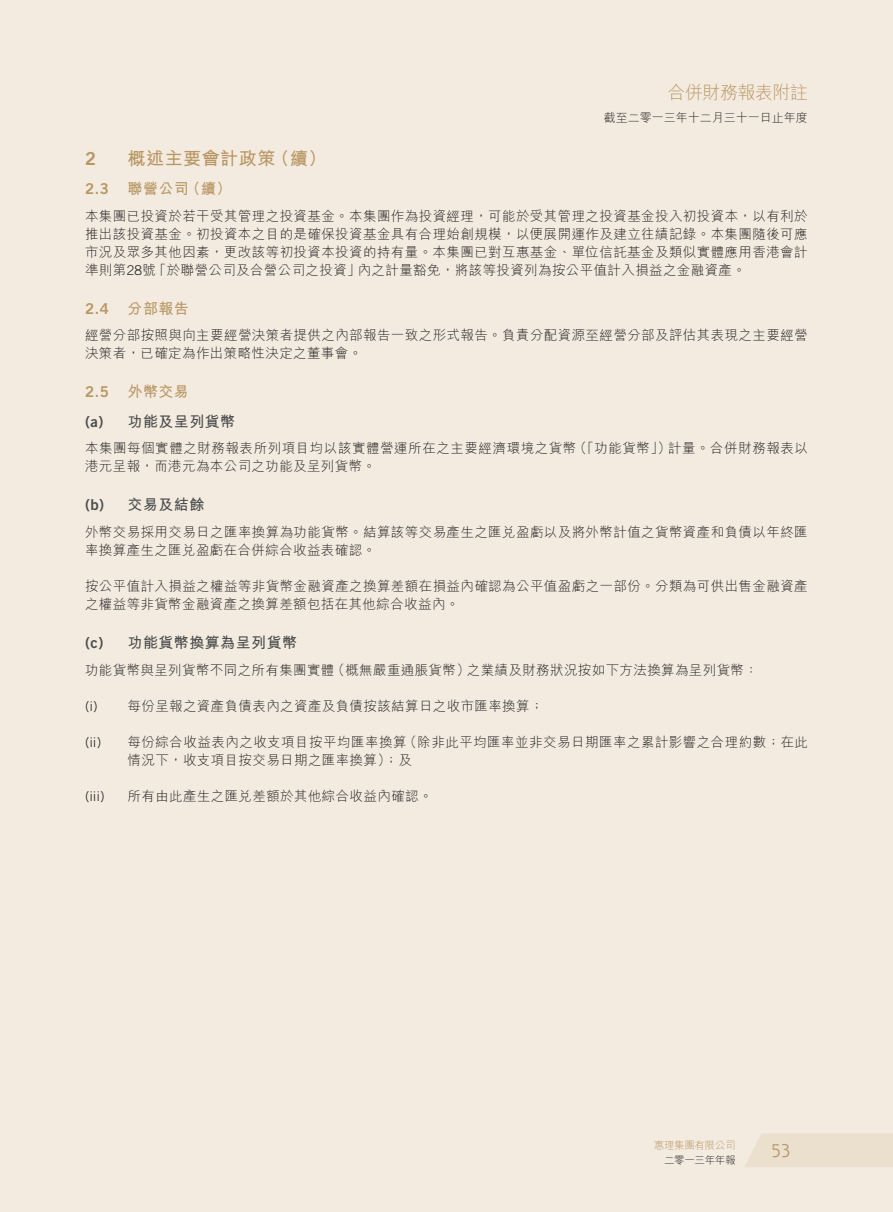
<style>
.page{position:relative;width:893px;height:1212px;background:#f3ebe0}
.page>*{position:absolute;margin:0;border:0;box-sizing:border-box;transform-origin:0 0}
.t1{font:700 18px "M Hei HK";letter-spacing:.03em;color:#b99764}
.t2{font:300 18px "M Hei HK";letter-spacing:-.03em;color:#b99764}
.t3{font:18px "Shannon Std";color:#b99764}
.t4{font:18px "Trade Gothic LT Std Bd 2";color:#b99764}
.t5{font:700 15px/29.5px "M Hei HK";letter-spacing:.03em;color:#4b4c4d}
.t6{font:700 15px "M Hei HK";letter-spacing:.03em;color:#b99764}
.t7{font:300 13.5px/18px "M Hei HK";letter-spacing:.03em;color:#231f20}
.t8{font:300 13.5px "Trade Gothic LT Std";color:#231f20}
.t9{font:300 12px "M Hei HK";color:#231f20}
.t10{font:300 10.5px "M Hei HK";letter-spacing:-.03em;color:#b99764}
.t11{font:300 10.5px "M Hei HK";letter-spacing:-.03em;color:#231f20}
.s1{font-family:"Trade Gothic LT Std Bd 2";font-weight:400}
.s2{font-family:"Trade Gothic LT Std"}
.s3{font-family:"Trade Gothic LT Std Bd 2";font-weight:400;color:#b99764}
.s4{color:#b99764}
</style>
<div class="page">
<div style="left:745px;top:1133px;width:148px;height:34px;background:#ebdfce"></div>
<h1 class="t2" style="left:668px;top:79px;width:142px">合併財務報表附註</h1>
<p class="t9" style="left:604px;top:109px;width:205px">截至二零一三年十二月三十一日止年度</p>
<h1 class="t4" style="left:85px;top:147px;width:12px">2</h1>
<h1 class="t1" style="left:128px;top:145px;width:200px">概述主要會計政策（續）</h1>
<p class="t6" style="left:85px;top:178px;width:148px"><span class="s1">2.3</span> 聯營公司（續）</p>
<p class="t7" style="left:85px;top:206px;width:724px;text-align:justify">本集團已投資於若干受其管理之投資基金。本集團作為投資經理，可能於受其管理之投資基金投入初投資本，以有利於推出該投資基金。初投資本之目的是確保投資基金具有合理始創規模，以便展開運作及建立往績記錄。本集團隨後可應市況及眾多其他因素，更改該等初投資本投資的持有量。本集團已對互惠基金、單位信託基金及類似實體應用香港會計準則第<span class="s2">28</span>號「於聯營公司及合營公司之投資」內之計量豁免，將該等投資列為按公平值計入損益之金融資產。</p>
<p class="t6" style="left:85px;top:297px;width:105px"><span class="s1">2.4</span> 分部報告</p>
<p class="t7" style="left:85px;top:326px;width:724px">經營分部按照與向主要經營決策者提供之內部報告一致之形式報告。負責分配資源至經營分部及評估其表現之主要經營決策者，已確定為作出策略性決定之董事會。</p>
<p class="t5" style="left:85px;top:376px;width:152px"><span class="s3">2.5</span> <span class="s4">外幣交易<br></span><span class="s1">(a)</span> 功能及呈列貨幣</p>
<p class="t7" style="left:85px;top:439px;width:724px">本集團每個實體之財務報表所列項目均以該實體營運所在之主要經濟環境之貨幣（「功能貨幣」）計量。合併財務報表以港元呈報，而港元為本公司之功能及呈列貨幣。</p>
<p class="t5" style="left:85px;top:489px;width:121px"><span class="s1">(b)</span> 交易及結餘</p>
<p class="t7" style="left:85px;top:522px;width:724px">外幣交易採用交易日之匯率換算為功能貨幣。結算該等交易產生之匯兌盈虧以及將外幣計值之貨幣資產和負債以年終匯率換算產生之匯兌盈虧在合併綜合收益表確認。</p>
<p class="t7" style="left:85px;top:576px;width:724px">按公平值計入損益之權益等非貨幣金融資產之換算差額在損益內確認為公平值盈虧之一部份。分類為可供出售金融資產之權益等非貨幣金融資產之換算差額包括在其他綜合收益內。</p>
<p class="t5" style="left:85px;top:627px;width:214px"><span class="s1">(c)</span> 功能貨幣換算為呈列貨幣</p>
<p class="t7" style="left:85px;top:660px;width:674px">功能貨幣與呈列貨幣不同之所有集團實體（概無嚴重通脹貨幣）之業績及財務狀況按如下方法換算為呈列貨幣：</p>
<p class="t7" style="left:85px;top:696px;width:460px"><span class="s2">(i)</span> 每份呈報之資產負債表內之資產及負債按該結算日之收市匯率換算；</p>
<p class="t8" style="left:85px;top:734px;width:18px">(ii)</p>
<p class="t7" style="left:128px;top:732px;width:682px">每份綜合收益表內之收支項目按平均匯率換算（除非此平均匯率並非交易日期匯率之累計影響之合理約數；在此情況下，收支項目按交易日期之匯率換算）；及</p>
<p class="t8" style="left:85px;top:788px;width:21px">(iii)</p>
<p class="t7" style="left:128px;top:786px;width:306px">所有由此產生之匯兌差額於其他綜合收益內確認。</p>
<p class="t10" style="left:654px;top:1138px;width:83px">惠理集團有限公司</p>
<p class="t11" style="left:664px;top:1153px;width:73px">二零一三年年報</p>
<h1 class="t3" style="left:771px;top:1139px;width:22px">53</h1>
</div>
